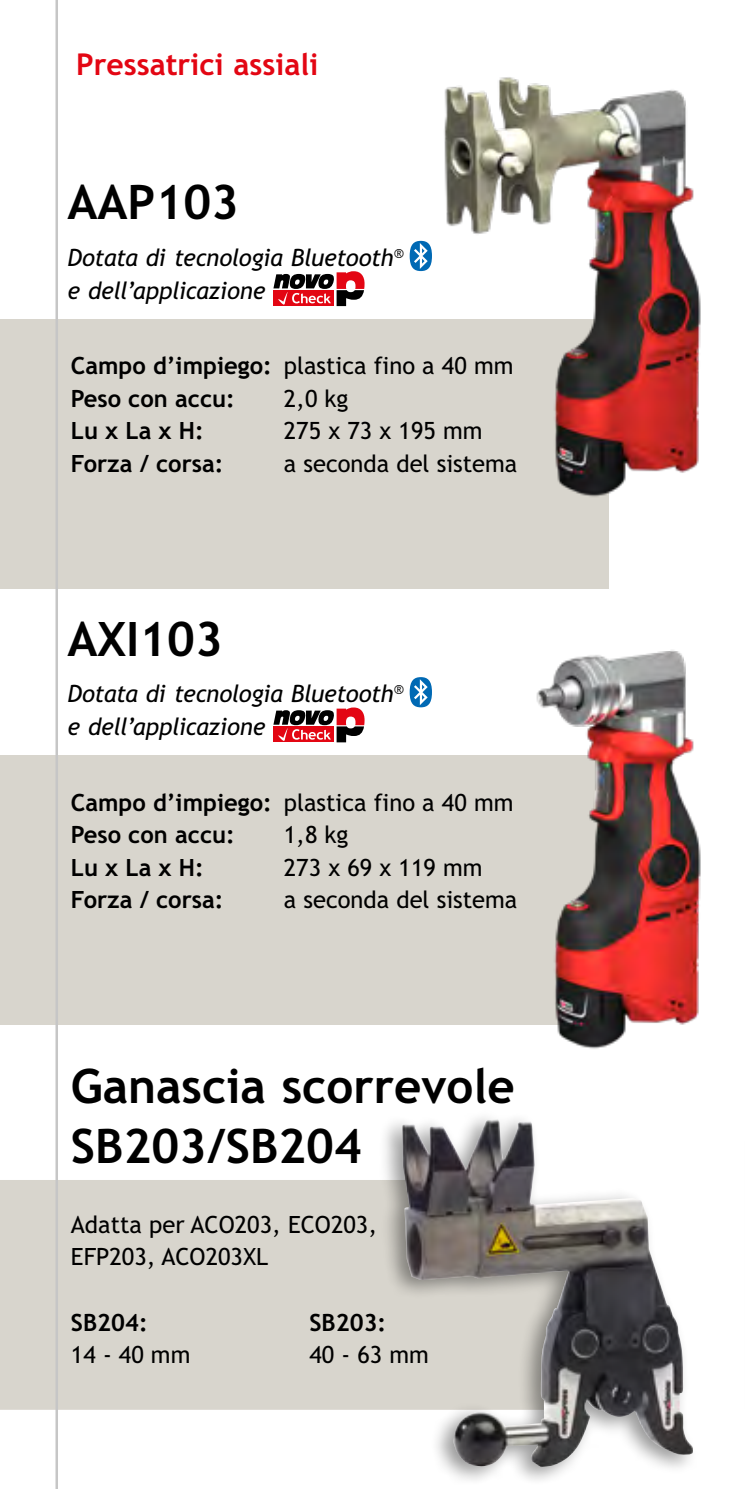
<style>
.page{position:relative;width:745px;height:1489px;background:#fff}
.page>*{position:absolute;margin:0;border:0;box-sizing:border-box;transform-origin:0 0}
.t1{font:700 47.5px/60px "Trebuchet";color:#000}
.t2{font:700 30px "Trebuchet";color:#e30613}
.Text_NP{font:23.75px/32.5px "Trebuchet";color:#000}
.t3{font:italic 23.75px/32.5px "Trebuchet";letter-spacing:-.015em;color:#000}
.Text_NP-2{font:700 23.75px "Trebuchet";color:#000}
.s1{font-weight:700}
</style>
<div class="page">
<div style="left:0;top:1180px;width:378px;height:229px;background:#d8d5cd"></div>
<div style="left:378px;top:1108px;width:320px;height:379px;background:#000;opacity:.4"></div>
<img style="left:401px;top:1119px;width:291px;height:347px">
<div style="left:0;top:755px;width:611px;height:269px;background:#d8d5cd"></div>
<div style="left:0;top:319px;width:608px;height:269px;background:#d8d5cd"></div>
<img style="left:420px;top:77px;width:281px;height:445px">
<img style="left:420px;top:650px;width:281px;height:399px">
<svg style="left:409px;top:241px;width:22px;height:30px"></svg>
<svg style="left:273px;top:271px;width:91px;height:35px"></svg>
<svg style="left:409px;top:677px;width:22px;height:30px"></svg>
<svg style="left:273px;top:707px;width:91px;height:35px"></svg>
<hr style="left:55px;top:0;width:3px;height:1488px;background:#c6c6c6">
<p class="t2" style="left:76px;top:47px;width:243px">Pressatrici assiali</p>
<p class="t1" style="left:67px;top:172px;width:173px">AAP103</p>
<p class="t3" style="left:67px;top:241px;width:337px">Dotata di tecnologia Bluetooth<sup>® </sup>e dell’applicazione</p>
<p class="Text_NP" style="left:71px;top:349px;width:443px"><span class="s1">Campo d’impiego:</span> plastica fino a 40 mm</p>
<p class="Text_NP-2" style="left:71px;top:384px;width:165px">Peso con accu:</p>
<p class="Text_NP" style="left:283px;top:382px;width:66px">2,0 kg</p>
<p class="Text_NP-2" style="left:71px;top:417px;width:134px">Lu x La x H:</p>
<p class="Text_NP" style="left:283px;top:414px;width:200px">275 x 73 x 195 mm</p>
<p class="Text_NP-2" style="left:71px;top:449px;width:154px">Forza / corsa:</p>
<p class="Text_NP" style="left:283px;top:447px;width:235px">a seconda del sistema</p>
<p class="t1" style="left:67px;top:608px;width:157px">AXI103</p>
<p class="t3" style="left:67px;top:677px;width:337px">Dotata di tecnologia Bluetooth<sup>® </sup>e dell’applicazione</p>
<p class="Text_NP" style="left:71px;top:785px;width:443px"><span class="s1">Campo d’impiego:</span> plastica fino a 40 mm</p>
<p class="Text_NP-2" style="left:71px;top:820px;width:165px">Peso con accu:</p>
<p class="Text_NP" style="left:283px;top:818px;width:66px">1,8 kg</p>
<p class="Text_NP-2" style="left:71px;top:853px;width:134px">Lu x La x H:</p>
<p class="Text_NP" style="left:283px;top:850px;width:200px">273 x 69 x 119 mm</p>
<p class="Text_NP-2" style="left:71px;top:885px;width:154px">Forza / corsa:</p>
<p class="Text_NP" style="left:283px;top:883px;width:235px">a seconda del sistema</p>
<p class="t1" style="left:71px;top:1056px;width:445px">Ganascia scorrevole<br>SB203/SB204</p>
<p class="Text_NP" style="left:71px;top:1208px;width:307px">Adatta per ACO203, ECO203,<br>EFP203, ACO203XL</p>
<p class="Text_NP" style="left:71px;top:1305px;width:121px"><span class="s1">SB204:<br></span>14 - 40 mm</p>
<p class="Text_NP" style="left:309px;top:1305px;width:121px"><span class="s1">SB203:<br></span>40 - 63 mm</p>
</div>
